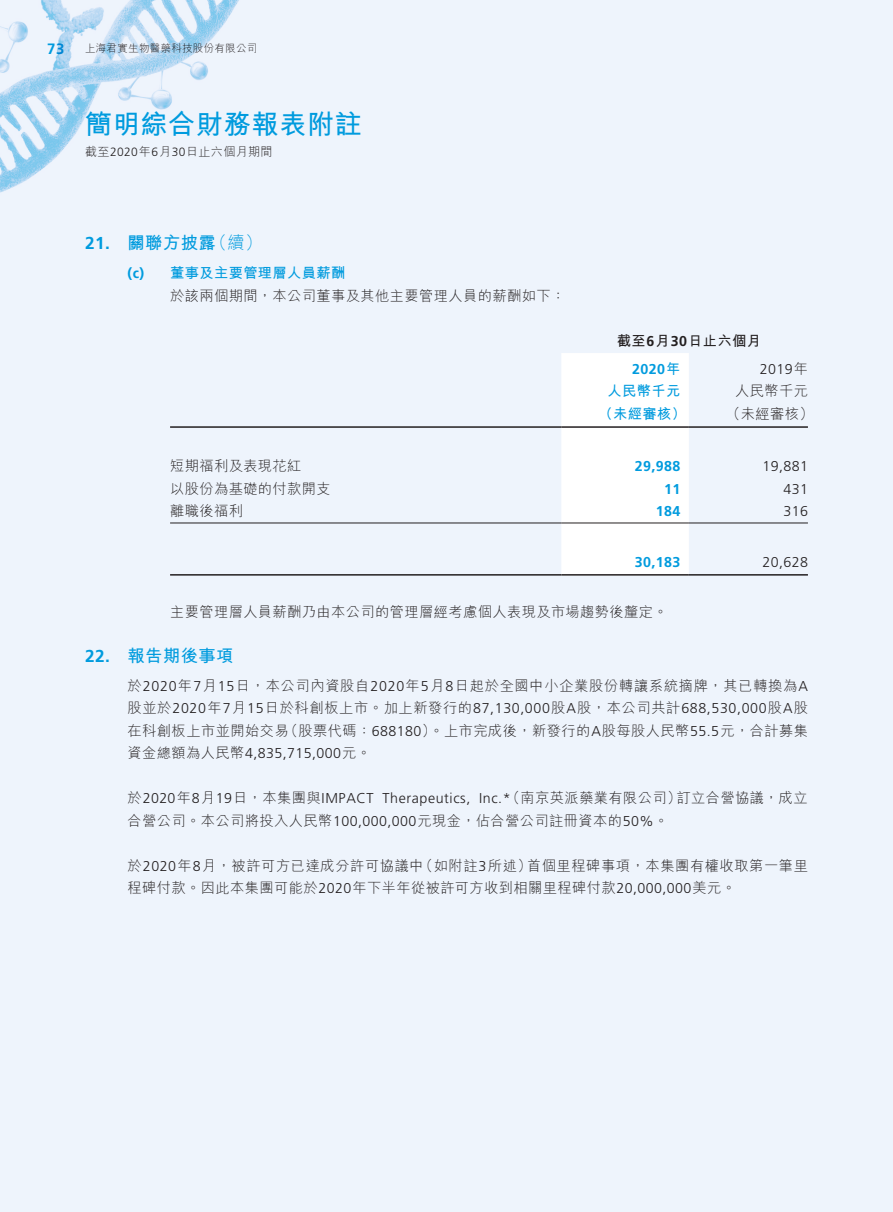
<style>
.page{position:relative;width:893px;height:1212px;background:#eef4fc}
.page>*{position:absolute;margin:0;border:0;box-sizing:border-box;transform-origin:0 0}
.t1{font:700 27px "M Hei HK";letter-spacing:.03em;color:#009bde}
.t2{font:700 17.25px "M Hei HK";letter-spacing:.03em;color:#009bde}
.t3{font:700 17.25px "Frutiger LT Std";color:#009bde}
.t4{font:300 17.25px "M Hei HK";color:#009bde}
.t5{font:700 15px "Frutiger LT Std";color:#009bde}
.t6{font:300 14.25px/22.5px "M Hei HK";letter-spacing:.03em;color:#231f20}
.t7{font:300 14.25px "Frutiger LT Std";letter-spacing:.04em;color:#231f20}
.t8{font:700 14.25px "Frutiger LT Std";letter-spacing:.03em;color:#009bde}
.t9{font:700 14.25px "M Hei HK";letter-spacing:.03em;color:#009bde}
.t10{font:700 14.25px "M Hei HK";letter-spacing:.03em;color:#231f20}
.t11{font:300 12px "M Hei HK";letter-spacing:.03em;color:#231f20}
.t12{font:300 10.5px "M Hei HK";letter-spacing:.03em;color:#231f20}
.s1{font-family:"Frutiger LT Std"}
.s2{font-family:"M Hei HK"}
</style>
<div class="page">
<div style="left:561px;top:353px;width:128px;height:221px;background:#fff"></div>
<hr style="left:170px;top:426px;width:391px;height:2px;background:#231f20">
<hr style="left:561px;top:426px;width:128px;height:2px;background:#231f20">
<hr style="left:689px;top:426px;width:119px;height:2px;background:#231f20">
<hr style="left:170px;top:523px;width:391px;height:1px;background:#231f20">
<hr style="left:561px;top:523px;width:128px;height:1px;background:#231f20">
<hr style="left:689px;top:523px;width:119px;height:1px;background:#231f20">
<hr style="left:170px;top:574px;width:391px;height:2px;background:#231f20">
<hr style="left:561px;top:574px;width:128px;height:2px;background:#231f20">
<hr style="left:689px;top:574px;width:119px;height:2px;background:#231f20">
<img style="left:0;top:0;width:239px;height:193px">
<p class="t5" style="left:47px;top:40px;width:19px">73</p>
<p class="t12" style="left:85px;top:43px;width:174px">上海君實生物醫藥科技股份有限公司</p>
<h1 class="t1" style="left:85px;top:104px;width:278px">簡明綜合財務報表附註</h1>
<p class="t11" style="left:85px;top:146px;width:189px">截至<span class="s1">2020</span>年<span class="s1">6</span>月<span class="s1">30</span>日止六個月期間</p>
<p class="t3" style="left:85px;top:233px;width:26px">21.</p>
<p class="t3" style="left:85px;top:646px;width:26px">22.</p>
<p class="t4" style="left:210px;top:234px;width:54px">（續(</p>
<p class="t2" style="left:128px;top:230px;width:90px">關聯方披露</p>
<p class="t8" style="left:128px;top:265px;width:18px">c( )</p>
<p class="t9" style="left:170px;top:263px;width:177px">董事及主要管理層人員薪酬</p>
<p class="t6" style="left:170px;top:284px;width:397px">於該兩個期間，本公司董事及其他主要管理人員的薪酬如下：</p>
<p class="t6" style="left:170px;top:454px;width:133px">短期福利及表現花紅</p>
<p class="t6" style="left:170px;top:477px;width:162px">以股份為基礎的付款開支</p>
<p class="t6" style="left:170px;top:499px;width:74px">離職後福利</p>
<p class="t10" style="left:617px;top:330px;width:146px">截至<span class="s1">6</span>月<span class="s1">30</span>日止六個月</p>
<p class="t8" style="left:632px;top:360px;width:50px">2020<span class="s2">年</span></p>
<p class="t7" style="left:760px;top:361px;width:50px">2019<span class="s2">年</span></p>
<p class="t9" style="left:607px;top:381px;width:74px">人民幣千元</p>
<p class="t6" style="left:735px;top:379px;width:74px">人民幣千元</p>
<p class="t9" style="left:599px;top:403px;width:89px">（未經審核）</p>
<p class="t6" style="left:726px;top:402px;width:89px">（未經審核(</p>
<p class="t8" style="left:635px;top:458px;width:47px">29,988</p>
<p class="t7" style="left:762px;top:458px;width:47px">19,881</p>
<p class="t8" style="left:664px;top:480px;width:18px">11</p>
<p class="t7" style="left:783px;top:480px;width:26px">431</p>
<p class="t8" style="left:656px;top:503px;width:26px">184</p>
<p class="t7" style="left:783px;top:503px;width:26px">316</p>
<p class="t8" style="left:635px;top:553px;width:47px">30,183</p>
<p class="t6" style="left:170px;top:600px;width:499px">主要管理層人員薪酬乃由本公司的管理層經考慮個人表現及市場趨勢後釐定。</p>
<p class="t2" style="left:128px;top:643px;width:107px">報告期後事項</p>
<p class="t7" style="left:762px;top:553px;width:47px">20,628</p>
<p class="t6" style="left:128px;top:674px;width:682px">於<span class="s1">2020</span>年<span class="s1">7</span>月<span class="s1">15</span>日，本公司內資股自<span class="s1">2020</span>年<span class="s1">5</span>月<span class="s1">8</span>日起於全國中小企業股份轉讓系統摘牌，其已轉換為<span class="s1">A</span></p>
<p class="t7" style="left:128px;top:700px;width:682px"><span class="s2">股並於</span>2020<span class="s2">年</span>7<span class="s2">月</span>15<span class="s2">日於科創板上市。加上新發行的</span>87,130,000<span class="s2">股</span>A<span class="s2">股，本公司共計</span>688,530,000<span class="s2">股</span>A<span class="s2">股</span></p>
<p class="t6" style="left:284px;top:719px;width:526px">（股票代碼：<span class="s1">688180</span>）。上市完成後，新發行的<span class="s1">A</span>股每股人民幣<span class="s1">55.5</span>元，合計募集</p>
<p class="t6" style="left:128px;top:719px;width:163px">在科創板上市並開始交易</p>
<p class="t7" style="left:128px;top:745px;width:245px"><span class="s2">資金總額為人民幣</span>4,835,715,000<span class="s2">元。</span></p>
<p class="t6" style="left:479px;top:787px;width:204px"><span class="s1">Inc *</span> （<span class="s1">.</span> 南京英派藥業有限公司）</p>
<p class="t6" style="left:676px;top:787px;width:133px">訂立合營協議，成立</p>
<p class="t7" style="left:128px;top:790px;width:248px"><span class="s2">於</span>2020<span class="s2">年</span>8<span class="s2">月</span>19<span class="s2">日，本集團與</span>IMPACT</p>
<p class="t6" style="left:128px;top:809px;width:542px">合營公司。本公司將投入人民幣<span class="s1">100,000,000</span>元現金，佔合營公司註冊資本的<span class="s1">50%</span>。</p>
<p class="t6" style="left:527px;top:854px;width:283px">首個里程碑事項，本集團有權收取第一筆里</p>
<p class="t7" style="left:382px;top:790px;width:89px">Therapeutics,</p>
<p class="t6" style="left:419px;top:854px;width:114px">（如附註<span class="s1">3</span>所述）</p>
<p class="t6" style="left:128px;top:854px;width:610px">於<span class="s1">2020</span>年<span class="s1">8</span>月，被許可方已達成分許可協議中<br>程碑付款。因此本集團可能於<span class="s1">2020</span>年下半年從被許可方收到相關里程碑付款<span class="s1">20,000,000</span>美元。</p>
</div>
